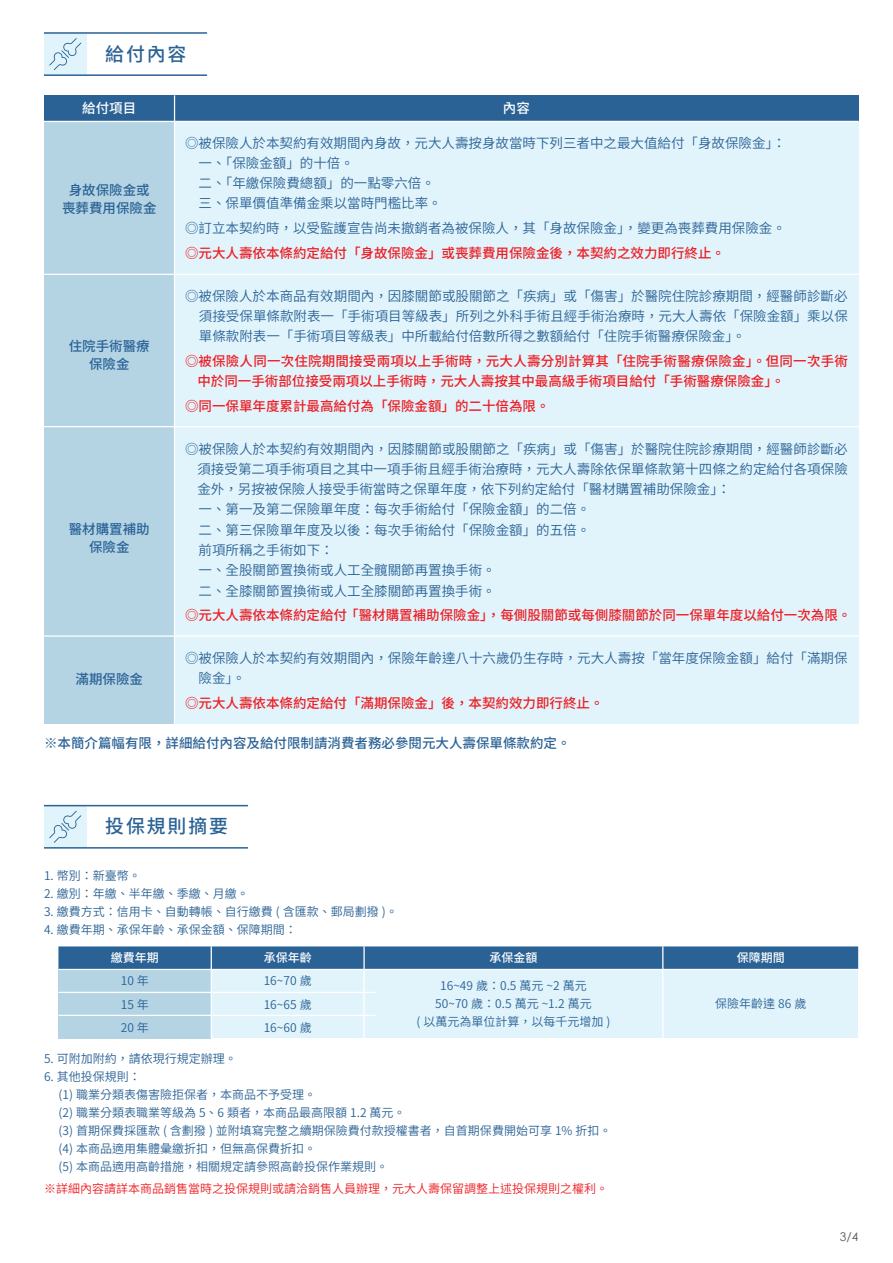
<style>
.page{position:relative;width:893px;height:1263px;background:#fff}
.page>*{position:absolute;margin:0;border:0;box-sizing:border-box;transform-origin:0 0}
.t1{font:500 18.9px "Noto Sans CJ Ktc";letter-spacing:.1em;color:#2a6295}
.t2{font:600 13.5px/20.2px "Noto Sans CJ Ktc";color:#2a6295}
.t3{font:500 13.5px/20.2px "Noto Sans CJ Ktc";color:#ee1d23}
.t4{font:500 13.5px/18.3px "Noto Sans CJ Ktc";color:#2a6295;text-align:center}
.t5{font:500 13.5px "Noto Sans CJ Ktc";color:#fff}
.t6{font:600 12px/18px "Noto Sans CJ Ktc";color:#2a6295;text-align:justify}
.t7{font:600 12px "Noto Sans CJ Ktc";color:#ee1d23}
.t8{font:500 12px "Noto Sans CJ Ktc";color:#fff}
.t9{font:12px "Century Gothic";color:#57585a}
</style>
<div class="page">
<div style="left:58px;top:946px;width:800px;height:92px;background:#e1f4fc"></div>
<svg style="left:58px;top:946px;width:800px;height:23px;background:#306798"></svg>
<div style="left:58px;top:969px;width:153px;height:69px;background:#b4d4e4"></div>
<hr style="left:363px;top:946px;width:2px;height:92px;background:#fff">
<hr style="left:662px;top:946px;width:1px;height:92px;background:#fff">
<hr style="left:211px;top:946px;width:1px;height:92px;background:#fff">
<hr style="left:59px;top:969px;width:799px;height:1px;background:#fff">
<hr style="left:59px;top:992px;width:317px;height:1px;background:#fff">
<hr style="left:59px;top:1015px;width:317px;height:1px;background:#fff">
<div style="left:175px;top:121px;width:684px;height:603px;background:#e1f4fc"></div>
<div style="left:44px;top:120px;width:131px;height:604px;background:#b4d4e4"></div>
<div style="left:44px;top:95px;width:815px;height:26px;background:#2a6295"></div>
<hr style="left:174px;top:95px;width:1px;height:629px;background:#fff">
<hr style="left:44px;top:274px;width:815px;height:1px;background:#fff">
<hr style="left:44px;top:121px;width:815px;height:1px;background:#fff">
<hr style="left:44px;top:426px;width:815px;height:1px;background:#fff">
<hr style="left:44px;top:635px;width:815px;height:2px;background:#fff">
<div style="left:44px;top:33px;width:43px;height:42px;background:#e1f4fc"></div>
<hr style="left:44px;top:74px;width:163px;height:2px;background:#2a6295">
<hr style="left:44px;top:32px;width:163px;height:2px;background:#2a6295">
<svg style="left:49px;top:38px;width:32px;height:32px"></svg>
<div style="left:44px;top:806px;width:43px;height:42px;background:#e1f4fc"></div>
<hr style="left:44px;top:847px;width:204px;height:1px;background:#2a6295">
<hr style="left:44px;top:805px;width:204px;height:1px;background:#2a6295">
<svg style="left:49px;top:811px;width:32px;height:32px"></svg>
<h1 class="t1" style="left:105px;top:43px;width:83px">給付內容</h1>
<p class="t5" style="left:82px;top:100px;width:56px">給付項目</p>
<p class="t5" style="left:503px;top:100px;width:28px">內容</p>
<p class="t2" style="left:199px;top:133px;width:589px;text-indent:-14px">◎被保險人於本契約有效期間內身故，元大人壽按身故當時下列三者中之最大值給付「身故保險金」：一、「保險金額」的十倍。<br>二、「年繳保險費總額」的一點零六倍。<br>三、保單價值準備金乘以當時門檻比率。</p>
<p class="t2" style="left:185px;top:218px;width:602px">◎訂立本契約時，以受監護宣告尚未撤銷者為被保險人，其「身故保險金」，變更為喪葬費用保險金。</p>
<p class="t3" style="left:185px;top:243px;width:542px">◎元大人壽依本條約定給付「身故保險金」或喪葬費用保險金後，本契約之效力即行終止。</p>
<p class="t2" style="left:199px;top:286px;width:650px;text-align:justify;text-indent:-14px">◎被保險人於本商品有效期間內，因膝關節或股關節之「疾病」或「傷害」於醫院住院診療期間，經醫師診斷必須接受保單條款附表一「手術項目等級表」所列之外科手術且經手術治療時，元大人壽依「保險金額」乘以保單條款附表一「手術項目等級表」中所載給付倍數所得之數額給付「住院手術醫療保險金」。</p>
<p class="t3" style="left:197px;top:351px;width:652px;text-indent:-12px">◎被保險人同一次住院期間接受兩項以上手術時，元大人壽分別計算其「住院手術醫療保險金」。但同一次手術中於同一手術部位接受兩項以上手術時，元大人壽按其中最高級手術項目給付「手術醫療保險金」。</p>
<p class="t3" style="left:185px;top:396px;width:366px">◎同一保單年度累計最高給付為「保險金額」的二十倍為限。</p>
<p class="t2" style="left:197px;top:439px;width:652px;text-indent:-12px">◎被保險人於本契約有效期間內，因膝關節或股關節之「疾病」或「傷害」於醫院住院診療期間，經醫師診斷必須接受第二項手術項目之其中一項手術且經手術治療時，元大人壽除依保單條款第十四條之約定給付各項保險金外，另按被保險人接受手術當時之保單年度，依下列約定給付「醫材購置補助保險金」：<br>一、第一及第二保險單年度：每次手術給付「保險金額」的二倍。<br>二、第三保險單年度及以後：每次手術給付「保險金額」的五倍。<br>前項所稱之手術如下：<br>一、全股關節置換術或人工全髖關節再置換手術。<br>二、全膝關節置換術或人工全膝關節再置換手術。</p>
<p class="t3" style="left:185px;top:605px;width:668px">◎元大人壽依本條約定給付「醫材購置補助保險金」，每側股關節或每側膝關節於同一保單年度以給付一次為限。</p>
<p class="t2" style="left:199px;top:648px;width:650px;text-indent:-14px">◎被保險人於本契約有效期間內，保險年齡達八十六歲仍生存時，元大人壽按「當年度保險金額」給付「滿期保險金」。</p>
<p class="t3" style="left:185px;top:693px;width:420px">◎元大人壽依本條約定給付「滿期保險金」後，本契約效力即行終止。</p>
<p class="t4" style="left:62px;top:181px;width:96px">身故保險金或喪葬費用保險金</p>
<p class="t4" style="left:69px;top:337px;width:83px">住院手術醫療保險金</p>
<p class="t4" style="left:69px;top:520px;width:83px">醫材購置補助保險金</p>
<p class="t4" style="left:76px;top:670px;width:69px">滿期保險金</p>
<p class="t4" style="left:44px;top:734px;width:528px">※本簡介篇幅有限，詳細給付內容及給付限制請消費者務必參閱元大人壽保單條款約定。</p>
<h1 class="t1" style="left:105px;top:816px;width:124px">投保規則摘要</h1>
<p class="t6" style="left:44px;top:867px;width:98px">1. 幣別：新臺幣。</p>
<p class="t6" style="left:44px;top:885px;width:206px">2. 繳別：年繳、半年繳、季繳、月繳。</p>
<p class="t6" style="left:44px;top:903px;width:355px">3. 繳費方式：信用卡、自動轉帳、自行繳費 ( 含匯款、郵局劃撥 )。</p>
<p class="t6" style="left:44px;top:921px;width:254px">4. 繳費年期、承保年齡、承保金額、保障期間：</p>
<p class="t8" style="left:111px;top:951px;width:49px">繳費年期</p>
<p class="t6" style="left:121px;top:969px;width:30px;line-height:23.2px">10 年15 年20 年</p>
<p class="t8" style="left:264px;top:951px;width:49px">承保年齡</p>
<p class="t6" style="left:264px;top:969px;width:49px;line-height:23.2px">16~70 歲16~65 歲16~60 歲</p>
<p class="t8" style="left:489px;top:951px;width:49px">承保金額</p>
<p class="t6" style="left:416px;top:977px;width:195px;text-align:center">16~49 歲：0.5 萬元 ~2 萬元<br>50~70 歲：0.5 萬元 ~1.2 萬元<br>( 以萬元為單位計算，以每千元增加 )</p>
<p class="t6" style="left:44px;top:1049px;width:194px">5. 可附加附約，請依現行規定辦理。</p>
<p class="t6" style="left:58px;top:1067px;width:555px;text-align:left;text-indent:-14px">6. 其他投保規則：<br>(1) 職業分類表傷害險拒保者，本商品不予受理。<br>(2) 職業分類表職業等級為 5、6 類者，本商品最高限額 1.2 萬元。<br>(3) 首期保費採匯款 ( 含劃撥 ) 並附填寫完整之續期保險費付款授權書者，自首期保費開始可享 1% 折扣。(4) 本商品適用集體彙繳折扣，但無高保費折扣。<br>(5) 本商品適用高齡措施，相關規定請參照高齡投保作業規則。</p>
<p class="t7" style="left:44px;top:1182px;width:565px">※詳細內容請詳本商品銷售當時之投保規則或請洽銷售人員辦理，元大人壽保留調整上述投保規則之權利。</p>
<p class="t8" style="left:737px;top:951px;width:49px">保障期間</p>
<p class="t6" style="left:715px;top:995px;width:93px">保險年齡達 86 歲</p>
<p class="t9" style="left:840px;top:1228px;width:20px">3/4</p>
</div>
